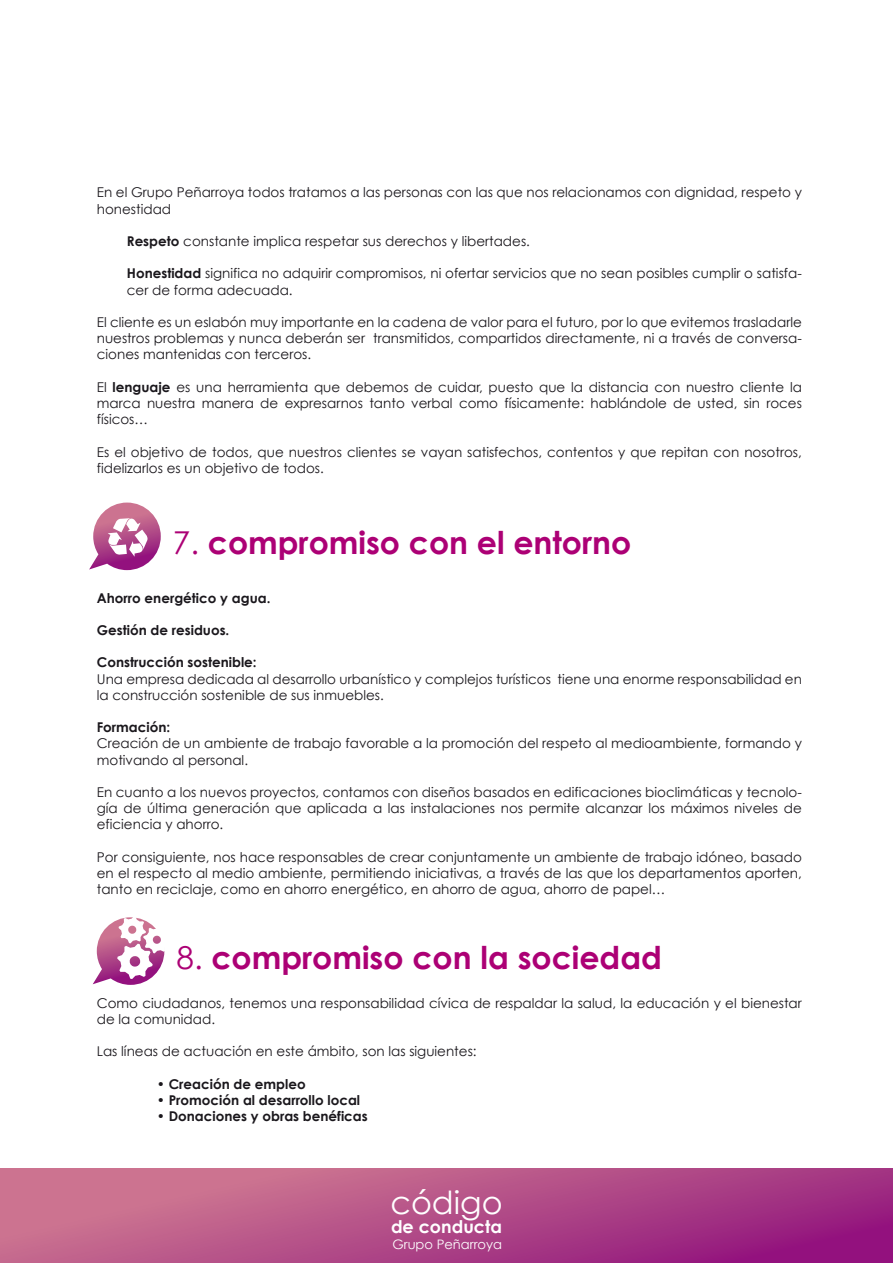
<style>
.page{position:relative;width:893px;height:1263px;background:#fff}
.page>*{position:absolute;margin:0;border:0;box-sizing:border-box;transform-origin:0 0}
.t1{font:31.95px "Century Gothic";color:#fff}
.t2{font:700 31.5px "Century Gothic";color:#ac0075}
.t3{font:700 17.55px "Century Gothic";color:#fff}
.t4{font:13.5px/16.2px "Century Gothic";color:#1a171c}
.t5{font:700 13.5px "Century Gothic";color:#1a171c}
.t6{font:13.05px "Century Gothic";color:#fff}
.s1{font-weight:700}
.s2{font-weight:400}
</style>
<div class="page">
<svg style="left:0;top:1169px;width:893px;height:94px;background:#b34c87"></svg>
<svg style="left:93px;top:917px;width:72px;height:68px"></svg>
<svg style="left:89px;top:502px;width:72px;height:68px"></svg>
<p class="t4" style="left:97px;top:184px;width:707px">En el Grupo Peñarroya todos tratamos a las personas con las que nos relacionamos con dignidad, respeto y honestidad</p>
<p class="t4" style="left:127px;top:233px;width:405px"><span class="s1">Respeto</span> constante implica respetar sus derechos y libertades.</p>
<p class="t4" style="left:127px;top:265px;width:676px"><span class="s1">Honestidad</span> significa no adquirir compromisos, ni ofertar servicios que no sean posibles cumplir o satisfa&shy;cer de forma adecuada.</p>
<p class="t4" style="left:97px;top:314px;width:707px;text-align:justify">El cliente es un eslabón muy importante en la cadena de valor para el futuro, por lo que evitemos trasladarle nuestros problemas y nunca deberán ser transmitidos, compartidos directamente, ni a través de conversa&shy;ciones mantenidas con terceros.</p>
<p class="t4" style="left:97px;top:379px;width:707px;text-align:justify">El <span class="s1">lenguaje</span> es una herramienta que debemos de cuidar, puesto que la distancia con nuestro cliente la marca nuestra manera de expresarnos tanto verbal como físicamente: hablándole de usted, sin roces físicos…</p>
<p class="t4" style="left:97px;top:443px;width:706px">Es el objetivo de todos, que nuestros clientes se vayan satisfechos, contentos y que repitan con nosotros, fidelizarlos es un objetivo de todos.</p>
<h2 class="t2" style="left:173px;top:522px;width:460px"><span class="s2">7.</span> compromiso con el entorno</h2>
<p class="t5" style="left:97px;top:589px;width:175px">Ahorro energético y agua.</p>
<p class="t5" style="left:97px;top:621px;width:134px">Gestión de residuos.</p>
<p class="t5" style="left:97px;top:654px;width:161px">Construcción sostenible:</p>
<p class="t4" style="left:97px;top:670px;width:707px">Una empresa dedicada al desarrollo urbanístico y complejos turísticos tiene una enorme responsabilidad en la construcción sostenible de sus inmuebles.</p>
<p class="t5" style="left:97px;top:719px;width:75px">Formación:</p>
<p class="t4" style="left:97px;top:735px;width:707px">Creación de un ambiente de trabajo favorable a la promoción del respeto al medioambiente, formando y motivando al personal.</p>
<p class="t4" style="left:97px;top:784px;width:706px;text-align:justify">En cuanto a los nuevos proyectos, contamos con diseños basados en edificaciones bioclimáticas y tecnolo&shy;gía de última generación que aplicada a las instalaciones nos permite alcanzar los máximos niveles de eficiencia y ahorro.</p>
<p class="t4" style="left:97px;top:848px;width:707px;text-align:justify">Por consiguiente, nos hace responsables de crear conjuntamente un ambiente de trabajo idóneo, basado en el respecto al medio ambiente, permitiendo iniciativas, a través de las que los departamentos aporten, tanto en reciclaje, como en ahorro energético, en ahorro de agua, ahorro de papel…</p>
<h2 class="t2" style="left:177px;top:937px;width:487px"><span class="s2">8.</span> compromiso con la sociedad</h2>
<p class="t4" style="left:97px;top:994px;width:707px">Como ciudadanos, tenemos una responsabilidad cívica de respaldar la salud, la educación y el bienestar de la comunidad.</p>
<p class="t4" style="left:97px;top:1043px;width:381px">Las líneas de actuación en este ámbito, son las siguientes:</p>
<p class="t5" style="left:157px;top:1075px;width:150px"><span class="s2">•</span> Creación de empleo</p>
<p class="t5" style="left:157px;top:1091px;width:205px"><span class="s2">•</span> Promoción al desarrollo local</p>
<p class="t5" style="left:157px;top:1107px;width:212px"><span class="s2">•</span> Donaciones y obras benéficas</p>
<h1 class="t1" style="left:390px;top:1183px;width:114px">código</h1>
<p class="t6" style="left:392px;top:1236px;width:111px">Grupo Peñarroya</p>
<p class="t3" style="left:391px;top:1216px;width:112px">de conducta</p>
</div>
